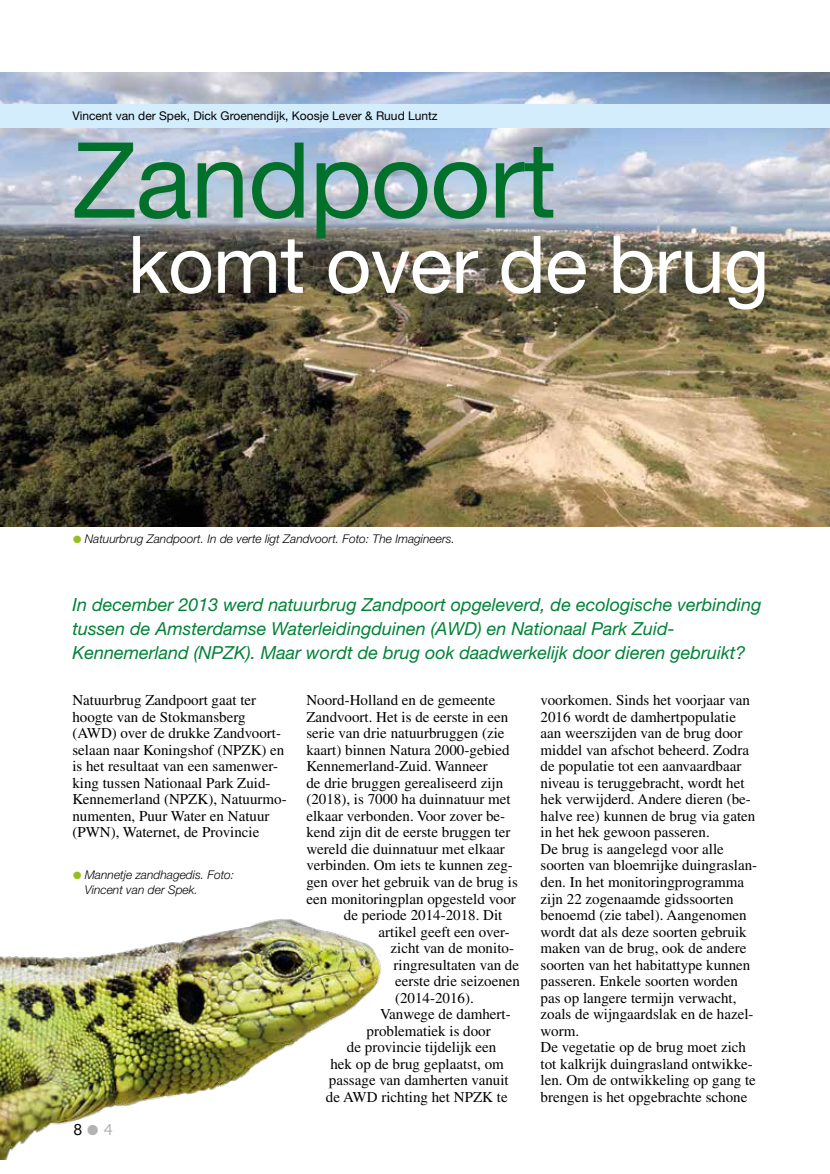
<style>
.page{position:relative;width:830px;height:1174px;background:#fff}
.page>*{position:absolute;margin:0;border:0;box-sizing:border-box;transform-origin:0 0}
.t1{font:105px "Helvetica Neue LT Std";letter-spacing:-.01em;color:#00702a}
.t2{font:79.5px "Helvetica Neue LT Std";letter-spacing:-.01em;color:#fff}
.t3{font:italic 18px/24px "Helvetica Neue LT Std";color:#008237}
.t4{font:15px/16.5px "Times LT Std";color:#000}
.t5{font:14.25px "Geneva";color:#000}
.t6{font:italic 300 12px/14.4px "Helvetica Neue LT Std";color:#000}
.t7{font:12px "Helvetica Neue LT Std";color:#000}
.s1{color:#95c11f}
.s2{color:#b3b2b2}
</style>
<div class="page">
<img style="left:0;top:72px;width:829px;height:454px">
<div style="left:0;top:104px;width:829px;height:24px;background:#d4edfc"></div>
<img style="left:0;top:919px;width:382px;height:240px">
<p class="t7" style="left:72px;top:109px;width:366px">Vincent van der Spek, Dick Groenendijk, Koosje Lever &amp; Ruud Luntz</p>
<h1 class="t1" style="left:72px;top:118px;width:485px">Zandpoort</h1>
<h2 class="t2" style="left:128px;top:217px;width:643px">komt over de brug</h2>
<p class="t6" style="left:73px;top:531px;width:383px"><span class="s1">●</span> Natuurbrug Zandpoort. In de verte ligt Zandvoort. Foto: The Imagineers.</p>
<p class="t3" style="left:72px;top:592px;width:690px">In december 2013 werd natuurbrug Zandpoort opgeleverd, de ecologische verbinding tussen de Amsterdamse Waterleidingduinen (AWD) en Nationaal Park Zuid-<br>Kennemerland (NPZK). Maar wordt de brug ook daadwerkelijk door dieren gebruikt?</p>
<p class="t4" style="left:72px;top:692px;width:216px">Natuurbrug Zandpoort gaat ter hoogte van de Stokmansberg (AWD) over de drukke Zandvoort&shy;selaan naar Koningshof (NPZK) en is het resultaat van een samenwer&shy;king tussen Nationaal Park Zuid-<br>Kennemerland (NPZK), Natuurmo&shy;numenten, Puur Water en Natuur (PWN), Waternet, de Provincie</p>
<p class="t4" style="left:540px;top:692px;width:218px">voorkomen. Sinds het voorjaar van<br>2016 wordt de damhertpopulatie aan weerszijden van de brug door middel van afschot beheerd. Zodra de populatie tot een aanvaardbaar niveau is teruggebracht, wordt het hek verwijderd. Andere dieren (be&shy;halve ree) kunnen de brug via gaten in het hek gewoon passeren.<br>De brug is aangelegd voor alle soorten van bloemrijke duingraslan&shy;den. In het monitoringprogramma zijn 22 zogenaamde gidssoorten benoemd (zie tabel). Aangenomen wordt dat als deze soorten gebruik maken van de brug, ook de andere soorten van het habitattype kunnen passeren. Enkele soorten worden pas op langere termijn verwacht, zoals de wijngaardslak en de hazel&shy;worm.<br>De vegetatie op de brug moet zich tot kalkrijk duingrasland ontwikke&shy;len. Om de ontwikkeling op gang te brengen is het opgebrachte schone</p>
<p class="t4" style="left:306px;top:692px;width:190px">Noord-Holland en de gemeente</p>
<p class="t4" style="left:306px;top:708px;width:203px">Zandvoort. Het is de eerste in een</p>
<p class="t4" style="left:306px;top:725px;width:199px">serie van drie natuurbruggen (zie</p>
<p class="t4" style="left:306px;top:741px;width:204px">kaart) binnen Natura 2000-gebied</p>
<p class="t4" style="left:306px;top:758px;width:183px">Kennemerland-Zuid. Wanneer</p>
<p class="t4" style="left:306px;top:774px;width:198px">de drie bruggen gerealiseerd zijn</p>
<p class="t4" style="left:306px;top:791px;width:206px">(2018), is 7000 ha duinnatuur met</p>
<p class="t4" style="left:306px;top:807px;width:200px">elkaar verbonden. Voor zover be-</p>
<p class="t4" style="left:306px;top:824px;width:205px">kend zijn dit de eerste bruggen ter</p>
<p class="t4" style="left:306px;top:840px;width:200px">wereld die duinnatuur met elkaar</p>
<p class="t4" style="left:306px;top:857px;width:208px">verbinden. Om iets te kunnen zeg-</p>
<p class="t4" style="left:306px;top:873px;width:213px">gen over het gebruik van de brug is</p>
<p class="t4" style="left:306px;top:890px;width:211px">een monitoringplan opgesteld voor</p>
<p class="t4" style="left:344px;top:906px;width:160px">de periode 2014-2018. Dit</p>
<p class="t4" style="left:378px;top:923px;width:133px">artikel geeft een over-</p>
<p class="t4" style="left:390px;top:939px;width:125px">zicht van de monito-</p>
<p class="t4" style="left:393px;top:956px;width:127px">ringresultaten van de</p>
<p class="t4" style="left:395px;top:972px;width:126px">eerste drie seizoenen</p>
<p class="t4" style="left:395px;top:989px;width:80px">(2014-2016).</p>
<p class="t4" style="left:380px;top:1005px;width:132px">Vanwege de damhert-</p>
<p class="t4" style="left:366px;top:1022px;width:126px">problematiek is door</p>
<p class="t4" style="left:347px;top:1038px;width:151px">de provincie tijdelijk een</p>
<p class="t4" style="left:330px;top:1055px;width:175px">hek op de brug geplaatst, om</p>
<p class="t4" style="left:329px;top:1071px;width:181px">passage van damherten vanuit</p>
<p class="t4" style="left:326px;top:1088px;width:183px">de AWD richting het NPZK te</p>
<p class="t6" style="left:85px;top:867px;width:151px;text-indent:-12px"><span class="s1">●</span> Mannetje zandhagedis. Foto:<br>Vincent van der Spek.</p>
<p class="t5" style="left:73px;top:1121px;width:41px">8<span class="s2">●4</span></p>
</div>
